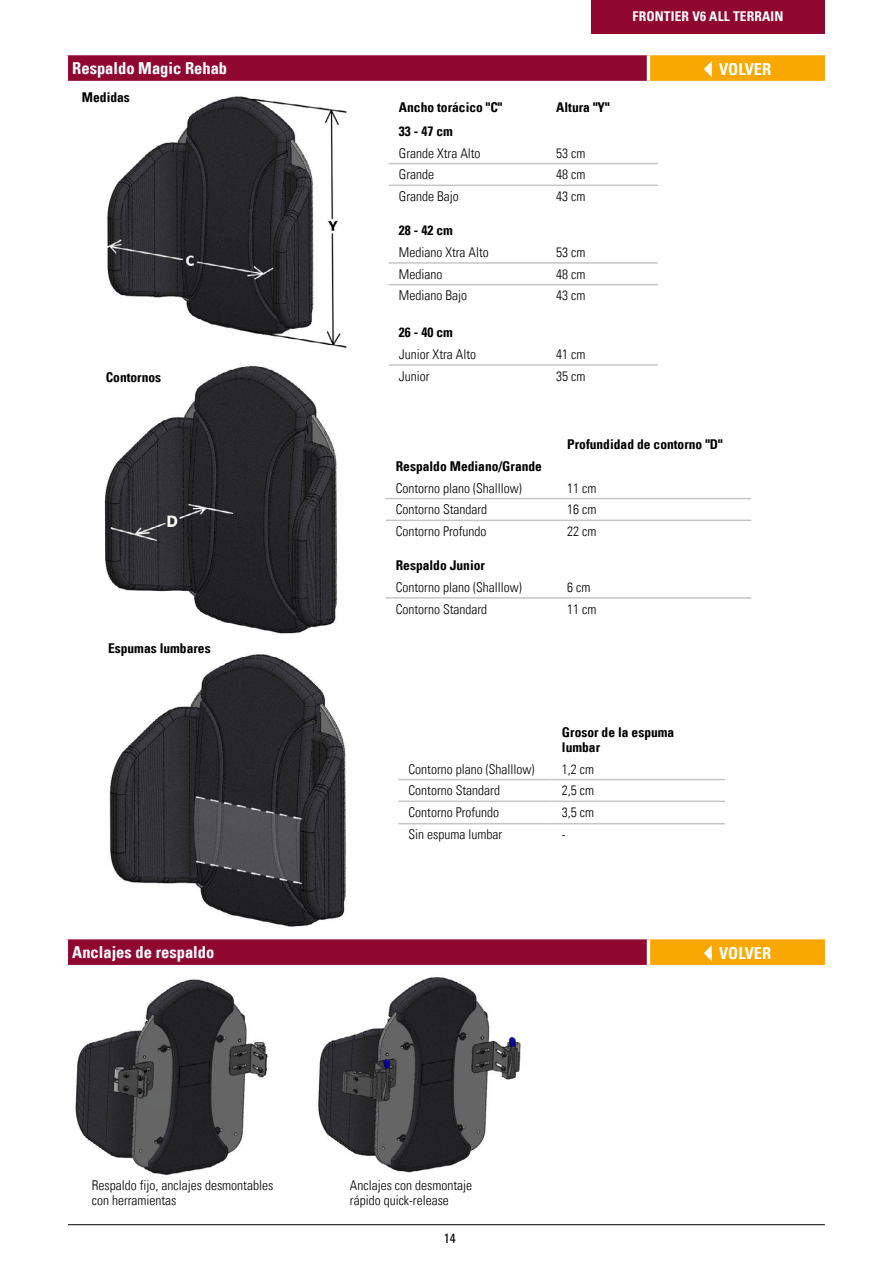
<style>
.page{position:relative;width:893px;height:1263px;background:#fff}
.page>*{position:absolute;margin:0;border:0;box-sizing:border-box;transform-origin:0 0}
.t1{font:16.5px "Univers Com 67 Bold Cond";color:#fff}
.t2{font:13.5px/15px "Univers Com 47 Light Cond";color:#000}
.t3{font:13.5px/15px "Univers Com 67 Bold Cond";color:#000}
.t4{font:13.5px "Univers Com 67 Bold Cond";letter-spacing:.01em;color:#fff}
.t5{font:condensed 13.5px "Univers Com 57";color:#000}
</style>
<div class="page">
<div style="left:66px;top:54px;width:582px;height:29px;background:#900730"></div>
<div style="left:648px;top:54px;width:179px;height:29px;background:#f8a800"></div>
<hr style="left:648px;top:52px;width:180px;height:3px;background:#fff">
<hr style="left:825px;top:55px;width:3px;height:26px;background:#fff">
<hr style="left:648px;top:81px;width:180px;height:3px;background:#fff">
<hr style="left:65px;top:52px;width:583px;height:3px;background:#fff">
<hr style="left:65px;top:55px;width:3px;height:26px;background:#fff">
<hr style="left:647px;top:55px;width:3px;height:26px;background:#fff">
<hr style="left:65px;top:81px;width:583px;height:3px;background:#fff">
<svg style="left:704px;top:61px;width:8px;height:16px"></svg>
<img style="left:109px;top:654px;width:237px;height:273px">
<img style="left:68px;top:977px;width:482px;height:249px">
<div style="left:66px;top:938px;width:582px;height:29px;background:#900730"></div>
<div style="left:648px;top:938px;width:179px;height:29px;background:#f8a800"></div>
<hr style="left:648px;top:936px;width:180px;height:3px;background:#fff">
<hr style="left:825px;top:939px;width:3px;height:26px;background:#fff">
<hr style="left:648px;top:965px;width:180px;height:3px;background:#fff">
<hr style="left:65px;top:936px;width:583px;height:3px;background:#fff">
<hr style="left:65px;top:939px;width:3px;height:26px;background:#fff">
<hr style="left:647px;top:939px;width:3px;height:26px;background:#fff">
<hr style="left:65px;top:965px;width:583px;height:3px;background:#fff">
<svg style="left:704px;top:945px;width:8px;height:16px"></svg>
<div style="left:346px;top:1180px;width:160px;height:41px;background:#fff"></div>
<div style="left:88px;top:1180px;width:201px;height:45px;background:#fff"></div>
<img style="left:104px;top:366px;width:233px;height:268px">
<img style="left:107px;top:96px;width:240px;height:252px">
<hr style="left:389px;top:163px;width:157px;height:1px;background:#c6c6c6">
<hr style="left:546px;top:163px;width:112px;height:1px;background:#c6c6c6">
<hr style="left:389px;top:185px;width:157px;height:1px;background:#c6c6c6">
<hr style="left:546px;top:185px;width:112px;height:1px;background:#c6c6c6">
<hr style="left:389px;top:262px;width:157px;height:2px;background:#c6c6c6">
<hr style="left:546px;top:262px;width:112px;height:2px;background:#c6c6c6">
<hr style="left:389px;top:284px;width:157px;height:1px;background:#c6c6c6">
<hr style="left:546px;top:284px;width:112px;height:1px;background:#c6c6c6">
<hr style="left:389px;top:364px;width:157px;height:2px;background:#c6c6c6">
<hr style="left:546px;top:364px;width:112px;height:2px;background:#c6c6c6">
<hr style="left:386px;top:498px;width:171px;height:1px;background:#c6c6c6">
<hr style="left:557px;top:498px;width:194px;height:1px;background:#c6c6c6">
<hr style="left:386px;top:520px;width:171px;height:1px;background:#c6c6c6">
<hr style="left:557px;top:520px;width:194px;height:1px;background:#c6c6c6">
<hr style="left:386px;top:597px;width:171px;height:2px;background:#c6c6c6">
<hr style="left:557px;top:597px;width:194px;height:2px;background:#c6c6c6">
<hr style="left:398px;top:779px;width:154px;height:1px;background:#c6c6c6">
<hr style="left:552px;top:779px;width:173px;height:1px;background:#c6c6c6">
<hr style="left:398px;top:800px;width:154px;height:2px;background:#c6c6c6">
<hr style="left:552px;top:800px;width:173px;height:2px;background:#c6c6c6">
<hr style="left:398px;top:823px;width:154px;height:1px;background:#c6c6c6">
<hr style="left:552px;top:823px;width:173px;height:1px;background:#c6c6c6">
<div style="left:591px;top:0;width:234px;height:34px;background:#900730"></div>
<hr style="left:68px;top:1224px;width:757px;height:1px;background:#000">
<p class="t4" style="left:633px;top:8px;width:152px">FRONTIER V6 ALL TERRAIN</p>
<p class="t1" style="left:72px;top:58px;width:156px">Respaldo Magic Rehab</p>
<p class="t1" style="left:719px;top:59px;width:54px">VOLVER</p>
<p class="t3" style="left:82px;top:90px;width:50px">Medidas</p>
<p class="t3" style="left:106px;top:369px;width:57px">Contornos</p>
<p class="t3" style="left:108px;top:641px;width:104px">Espumas lumbares</p>
<p class="t3" style="left:399px;top:99px;width:105px">Ancho torácico "C"</p>
<p class="t3" style="left:556px;top:99px;width:55px">Altura "Y"</p>
<p class="t3" style="left:399px;top:123px;width:55px">33 - 47 cm</p>
<p class="t2" style="left:399px;top:145px;width:83px">Grande Xtra Alto</p>
<p class="t2" style="left:556px;top:145px;width:31px">53 cm</p>
<p class="t2" style="left:399px;top:167px;width:37px">Grande</p>
<p class="t2" style="left:556px;top:167px;width:31px">48 cm</p>
<p class="t2" style="left:399px;top:189px;width:61px">Grande Bajo</p>
<p class="t2" style="left:556px;top:189px;width:31px">43 cm</p>
<p class="t3" style="left:399px;top:223px;width:55px">28 - 42 cm</p>
<p class="t2" style="left:399px;top:245px;width:91px">Mediano Xtra Alto</p>
<p class="t2" style="left:556px;top:245px;width:31px">53 cm</p>
<p class="t2" style="left:399px;top:266px;width:45px">Mediano</p>
<p class="t2" style="left:556px;top:266px;width:31px">48 cm</p>
<p class="t2" style="left:399px;top:288px;width:70px">Mediano Bajo</p>
<p class="t2" style="left:556px;top:288px;width:31px">43 cm</p>
<p class="t3" style="left:399px;top:325px;width:55px">26 - 40 cm</p>
<p class="t2" style="left:399px;top:347px;width:79px">Junior Xtra Alto</p>
<p class="t2" style="left:556px;top:347px;width:31px">41 cm</p>
<p class="t2" style="left:399px;top:368px;width:32px">Junior</p>
<p class="t2" style="left:556px;top:368px;width:31px">35 cm</p>
<p class="t3" style="left:567px;top:437px;width:157px">Profundidad de contorno "D"</p>
<p class="t3" style="left:396px;top:458px;width:148px">Respaldo Mediano/Grande</p>
<p class="t2" style="left:396px;top:480px;width:127px">Contorno plano (Shalllow)</p>
<p class="t2" style="left:567px;top:480px;width:31px">11 cm</p>
<p class="t2" style="left:396px;top:502px;width:93px">Contorno Standard</p>
<p class="t2" style="left:567px;top:502px;width:31px">16 cm</p>
<p class="t2" style="left:396px;top:524px;width:92px">Contorno Profundo</p>
<p class="t2" style="left:567px;top:524px;width:31px">22 cm</p>
<p class="t3" style="left:396px;top:558px;width:91px">Respaldo Junior</p>
<p class="t2" style="left:396px;top:580px;width:127px">Contorno plano (Shalllow)</p>
<p class="t2" style="left:567px;top:580px;width:25px">6 cm</p>
<p class="t2" style="left:396px;top:601px;width:93px">Contorno Standard</p>
<p class="t2" style="left:567px;top:601px;width:31px">11 cm</p>
<p class="t3" style="left:562px;top:724px;width:114px">Grosor de la espuma lumbar</p>
<p class="t2" style="left:409px;top:761px;width:127px">Contorno plano (Shalllow)</p>
<p class="t2" style="left:562px;top:761px;width:34px">1,2 cm</p>
<p class="t2" style="left:409px;top:783px;width:93px">Contorno Standard</p>
<p class="t2" style="left:562px;top:783px;width:34px">2,5 cm</p>
<p class="t2" style="left:409px;top:805px;width:92px">Contorno Profundo</p>
<p class="t2" style="left:562px;top:805px;width:34px">3,5 cm</p>
<p class="t2" style="left:409px;top:827px;width:95px">Sin espuma lumbar</p>
<p class="t2" style="left:562px;top:827px;width:5px">-</p>
<p class="t1" style="left:72px;top:942px;width:144px">Anclajes de respaldo</p>
<p class="t1" style="left:719px;top:943px;width:54px">VOLVER</p>
<p class="t2" style="left:92px;top:1178px;width:183px">Respaldo fijo, anclajes desmontables con herramientas</p>
<p class="t2" style="left:350px;top:1178px;width:124px">Anclajes con desmontaje rápido quick-release</p>
<p class="t5" style="left:444px;top:1229px;width:13px">14</p>
</div>
